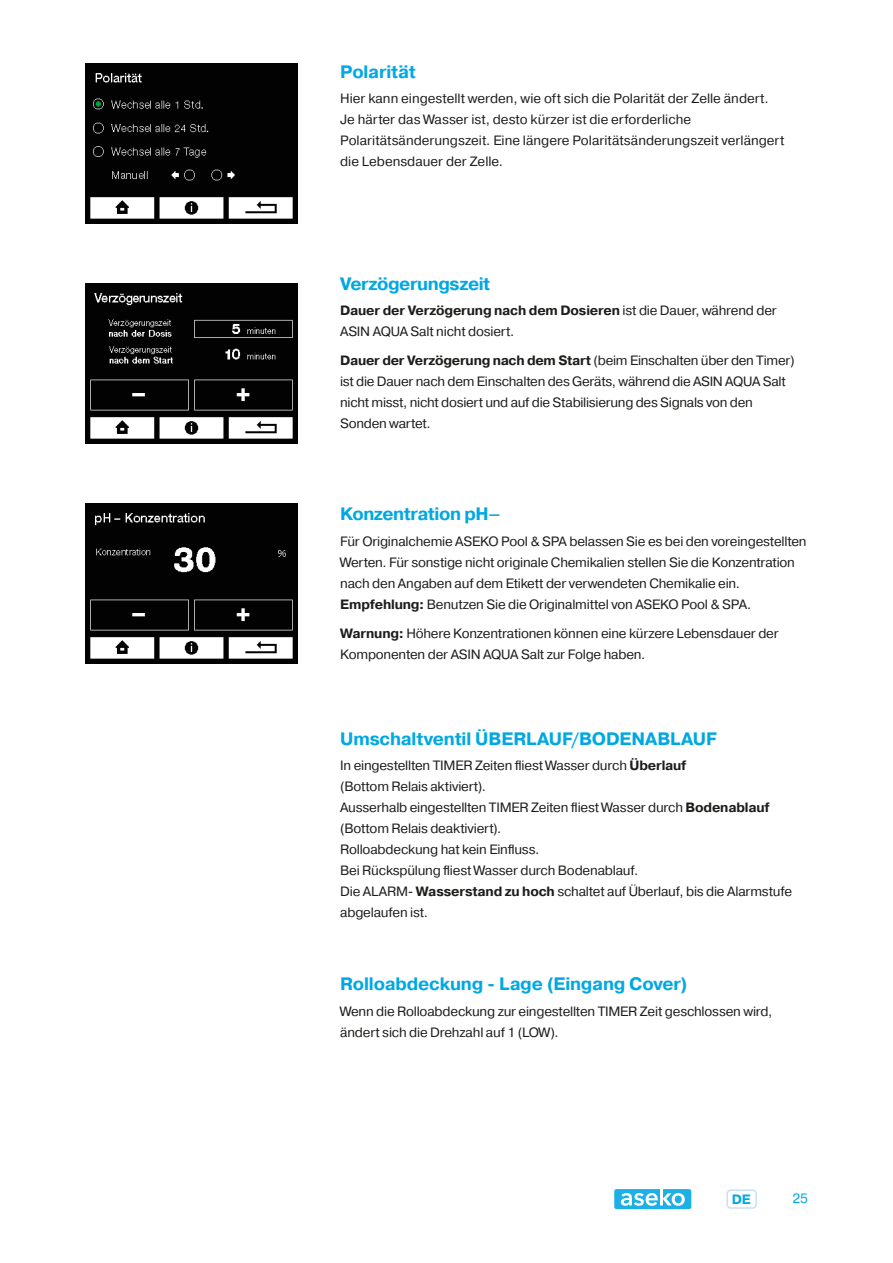
<style>
.page{position:relative;width:893px;height:1263px;background:#fff}
.page>*{position:absolute;margin:0;border:0;box-sizing:border-box;transform-origin:0 0}
.Nadpis_2{font:700 18px "Pragmatica";letter-spacing:-.01em;color:#00a8e3}
.t1{font:13.5px/21px "Pragmatica";letter-spacing:-.015em;color:#1d1d1b}
.t2{font:700 13.5px "Pragmatica";color:#00a8e3}
.t3{font:13.5px "Pragmatica";color:#00a8e3}
.s1{font-weight:700}
</style>
<div class="page">
<div style="left:726px;top:1189px;width:31px;height:20px;border:2px solid #c7e2f4;border-radius:4px"></div>
<svg style="left:614px;top:1189px;width:77px;height:20px"></svg>
<img style="left:85px;top:284px;width:213px;height:159px">
<img style="left:85px;top:504px;width:213px;height:159px">
<img style="left:85px;top:64px;width:213px;height:159px">
<p class="Nadpis_2" style="left:340px;top:60px;width:77px">Polarität</p>
<p class="t1" style="left:340px;top:88px;width:430px">Hier kann eingestellt werden, wie oft sich die Polarität der Zelle ändert.</p>
<p class="t1" style="left:340px;top:109px;width:446px">Je härter das Wasser ist, desto kürzer ist die erforderliche<br>Polaritätsänderungszeit. Eine längere Polaritätsänderungszeit verlängert die Lebensdauer der Zelle.</p>
<p class="Nadpis_2" style="left:340px;top:272px;width:152px">Verzögerungszeit</p>
<p class="t1" style="left:340px;top:300px;width:438px"><span class="s1">Dauer der Verzögerung nach dem Dosieren</span> ist die Dauer, während der<br>ASIN AQUA Salt nicht dosiert.</p>
<p class="t1" style="left:340px;top:351px;width:456px"><span class="s1">Dauer der Verzögerung nach dem Start</span> (beim Einschalten über den Timer) ist die Dauer nach dem Einschalten des Geräts, während die ASIN AQUA Salt nicht misst, nicht dosiert und auf die Stabilisierung des Signals von den Sonden wartet.</p>
<p class="Nadpis_2" style="left:340px;top:502px;width:162px">Konzentration pH–</p>
<p class="t1" style="left:340px;top:531px;width:468px">Für Originalchemie ASEKO Pool &amp; SPA belassen Sie es bei den voreingestellten<br>Werten. Für sonstige nicht originale Chemikalien stellen Sie die Konzentration nach den Angaben auf dem Etikett der verwendeten Chemikalie ein.</p>
<p class="t1" style="left:340px;top:594px;width:413px"><span class="s1">Empfehlung:</span> Benutzen Sie die Originalmittel von ASEKO Pool &amp; SPA.</p>
<p class="t1" style="left:340px;top:623px;width:440px"><span class="s1">Warnung:</span> Höhere Konzentrationen können eine kürzere Lebensdauer der<br>Komponenten der ASIN AQUA Salt zur Folge haben.</p>
<p class="Nadpis_2" style="left:340px;top:727px;width:378px">Umschaltventil ÜBERLAUF/BODENABLAUF</p>
<p class="t1" style="left:340px;top:755px;width:453px">In eingestellten TIMER Zeiten fliest Wasser durch <span class="s1">Überlauf<br></span>(Bottom Relais aktiviert).<br>Ausserhalb eingestellten TIMER Zeiten fliest Wasser durch <span class="s1">Bodenablauf </span>(Bottom Relais deaktiviert).<br>Rolloabdeckung hat kein Einfluss.<br>Bei Rückspülung fliest Wasser durch Bodenablauf.<br>Die ALARM- <span class="s1">Wasserstand zu hoch</span> schaltet auf Überlauf, bis die Alarmstufe abgelaufen ist.</p>
<p class="Nadpis_2" style="left:340px;top:972px;width:349px">Rolloabdeckung - Lage (Eingang Cover)</p>
<p class="t1" style="left:340px;top:1001px;width:434px">Wenn die Rolloabdeckung zur eingestellten TIMER Zeit geschlossen wird, ändert sich die Drehzahl auf 1 (LOW).</p>
<p class="t2" style="left:732px;top:1190px;width:21px">DE</p>
<p class="t3" style="left:793px;top:1190px;width:17px">25</p>
</div>
